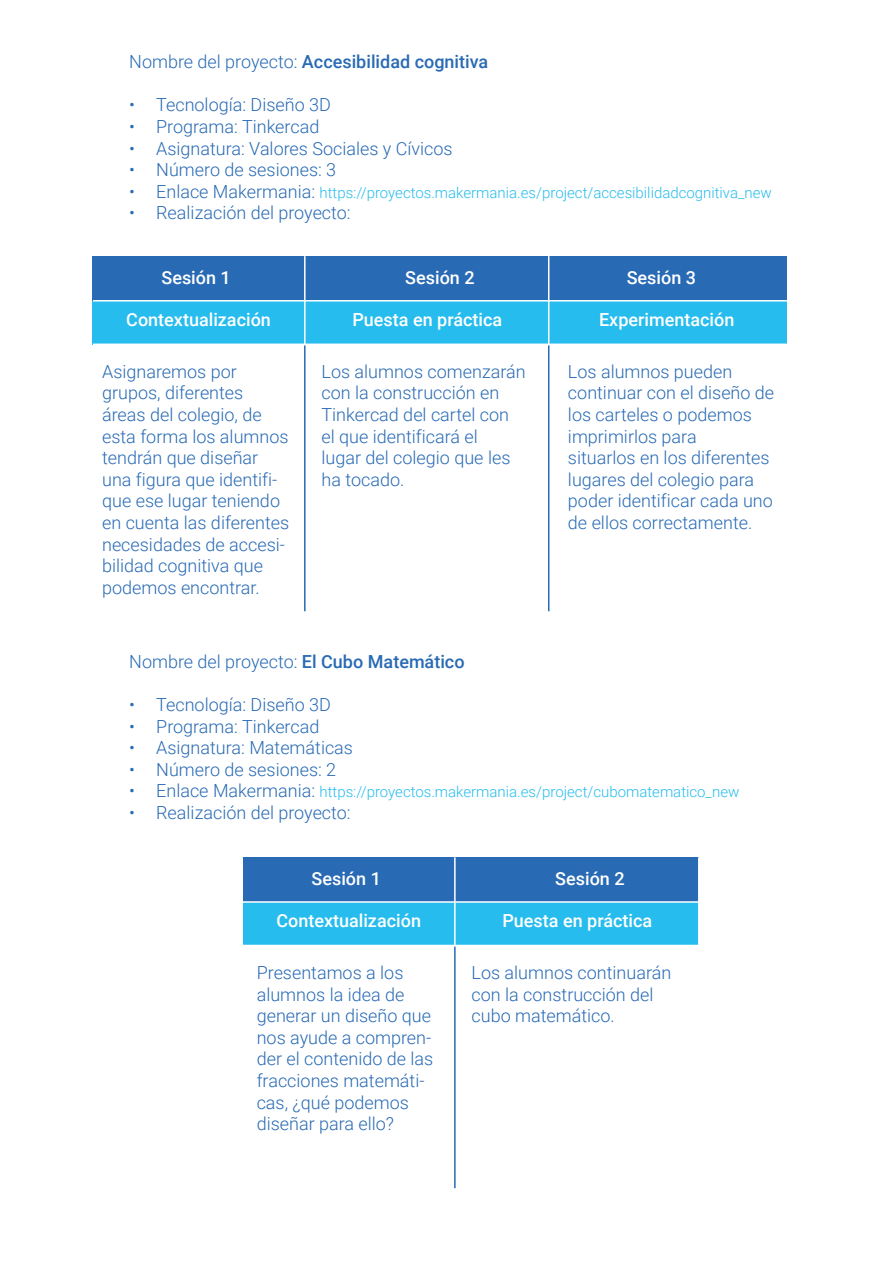
<style>
.page{position:relative;width:893px;height:1263px;background:#fff}
.page>*{position:absolute;margin:0;border:0;box-sizing:border-box;transform-origin:0 0}
.t1{font:300 18px/21.6px "Roboto";color:#286ab4}
.t2{font:500 18px "Roboto";color:#fff}
.t3{font:500 18px "Roboto";color:#286ab4}
.t4{font:300 15px "Roboto";color:#26bcee}
.s1{font-weight:300}
.s2{font-size:18px;color:#286ab4}
.s3{font-weight:500}
</style>
<div class="page">
<div style="left:93px;top:301px;width:694px;height:43px;background:#26bcee"></div>
<div style="left:93px;top:256px;width:694px;height:45px;background:#286ab4"></div>
<hr style="left:304px;top:256px;width:2px;height:88px;background:#fff">
<hr style="left:548px;top:256px;width:1px;height:88px;background:#fff">
<hr style="left:93px;top:300px;width:694px;height:1px;background:#fff">
<hr style="left:304px;top:345px;width:2px;height:266px;background:#286ab4">
<hr style="left:548px;top:345px;width:1px;height:266px;background:#286ab4">
<div style="left:243px;top:902px;width:456px;height:43px;background:#26bcee"></div>
<div style="left:243px;top:857px;width:456px;height:45px;background:#286ab4"></div>
<hr style="left:454px;top:857px;width:2px;height:88px;background:#fff">
<hr style="left:698px;top:857px;width:1px;height:88px;background:#fff">
<hr style="left:243px;top:901px;width:650px;height:2px;background:#fff">
<hr style="left:454px;top:947px;width:2px;height:241px;background:#286ab4">
<p class="t3" style="left:129px;top:49px;width:361px"><span class="s1">Nombre del proyecto:</span> Accesibilidad cognitiva</p>
<p class="t1" style="left:129px;top:93px;width:203px">• Tecnología: Diseño 3D</p>
<p class="t1" style="left:129px;top:115px;width:192px">• Programa: Tinkercad</p>
<p class="t1" style="left:129px;top:137px;width:325px">• Asignatura: Valores Sociales y Cívicos</p>
<p class="t1" style="left:129px;top:158px;width:208px">• Número de sesiones: 3</p>
<p class="t4" style="left:129px;top:182px;width:644px"><span class="s2">• Enlace Makermania:</span> https://proyectos.makermania.es/project/accesibilidadcognitiva_new</p>
<p class="t1" style="left:129px;top:201px;width:223px">• Realización del proyecto:</p>
<p class="t2" style="left:161px;top:265px;width:71px">Sesión 1</p>
<p class="t2" style="left:405px;top:265px;width:71px">Sesión 2</p>
<p class="t2" style="left:627px;top:265px;width:71px">Sesión 3</p>
<p class="t2" style="left:126px;top:307px;width:146px">Contextualización</p>
<p class="t2" style="left:352px;top:307px;width:151px">Puesta en práctica</p>
<p class="t2" style="left:599px;top:307px;width:137px">Experimentación</p>
<p class="t1" style="left:102px;top:360px;width:189px">Asignaremos por grupos, diferentes áreas del colegio, de esta forma los alumnos tendrán que diseñar una figura que identifi&shy;que ese lugar teniendo en cuenta las diferentes necesidades de accesi&shy;bilidad cognitiva que podemos encontrar.</p>
<p class="t1" style="left:321px;top:360px;width:206px">Los alumnos comenzarán con la construcción en<br>Tinkercad del cartel con el que identificará el<br>lugar del colegio que les ha tocado.</p>
<p class="t1" style="left:568px;top:360px;width:208px">Los alumnos pueden continuar con el diseño de los carteles o podemos imprimirlos para<br>situarlos en los diferentes lugares del colegio para poder identificar cada uno de ellos correctamente.</p>
<p class="t1" style="left:129px;top:650px;width:337px">Nombre del proyecto: <span class="s3">El Cubo Matemático</span></p>
<p class="t1" style="left:129px;top:693px;width:203px">• Tecnología: Diseño 3D</p>
<p class="t1" style="left:129px;top:715px;width:192px">• Programa: Tinkercad</p>
<p class="t1" style="left:129px;top:736px;width:225px">• Asignatura: Matemáticas</p>
<p class="t1" style="left:129px;top:758px;width:208px">• Número de sesiones: 2</p>
<p class="t4" style="left:129px;top:781px;width:612px"><span class="s2">• Enlace Makermania:</span> https://proyectos.makermania.es/project/cubomatematico_new</p>
<p class="t1" style="left:129px;top:801px;width:223px">• Realización del proyecto:</p>
<p class="t2" style="left:312px;top:866px;width:71px">Sesión 1</p>
<p class="t2" style="left:555px;top:866px;width:71px">Sesión 2</p>
<p class="t2" style="left:276px;top:908px;width:146px">Contextualización</p>
<p class="t2" style="left:502px;top:908px;width:151px">Puesta en práctica</p>
<p class="t1" style="left:257px;top:961px;width:178px">Presentamos a los alumnos la idea de generar un diseño que nos ayude a compren&shy;der el contenido de las fracciones matemáti&shy;cas, ¿qué podemos diseñar para ello?</p>
<p class="t1" style="left:472px;top:961px;width:201px">Los alumnos continuarán con la construcción del cubo matemático.</p>
</div>
